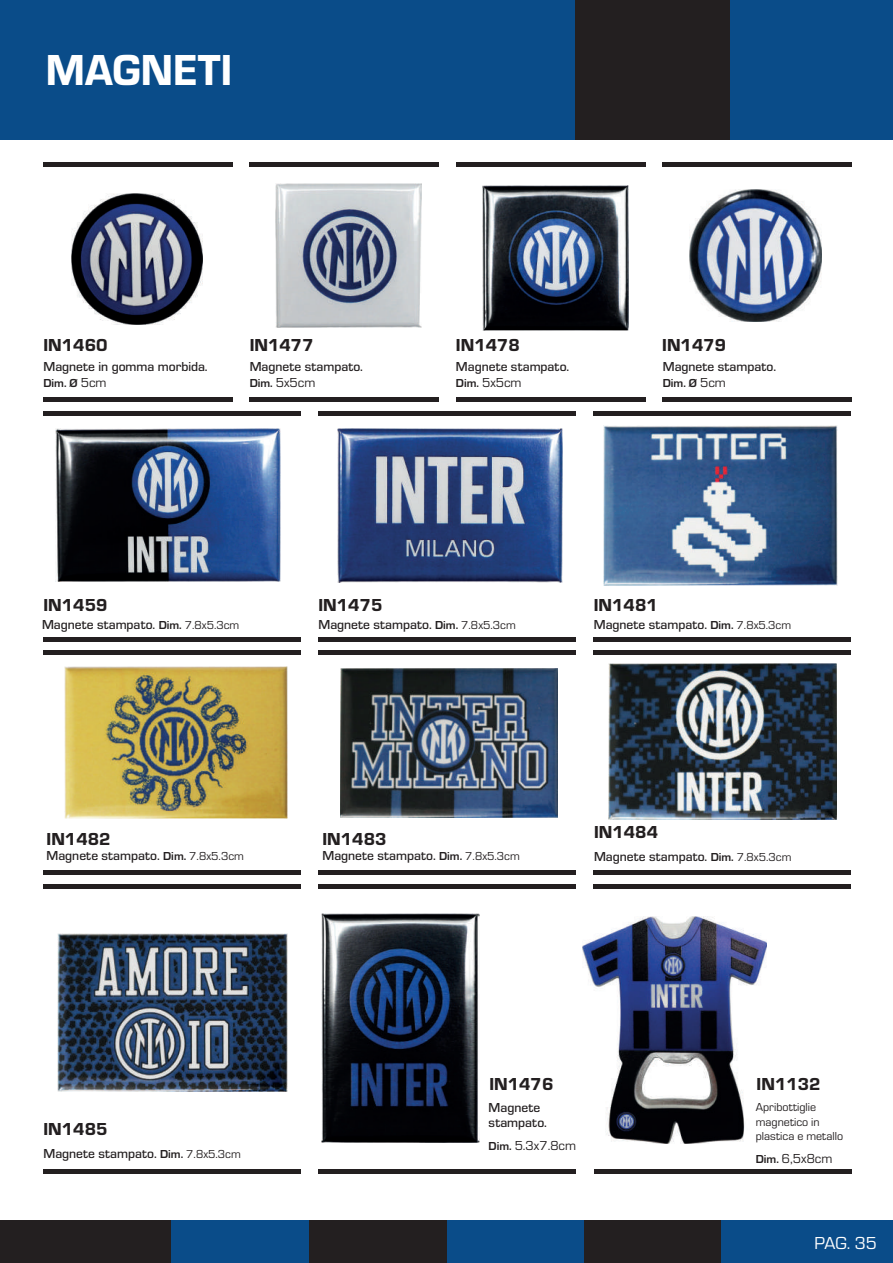
<style>
.page{position:relative;width:893px;height:1263px;background:#fff}
.page>*{position:absolute;margin:0;border:0;box-sizing:border-box;transform-origin:0 0}
.t1{font:45px "Eurostile Hea";color:#fff;scale:.95 1}
.t2{font:18px "Eurostile Hea";color:#231f20}
.t3{font:18px "Eurostile";color:#fff}
.t4{font:500 13.5px/16.2px "Eurostile";color:#231f20}
.t5{font:13.5px "Eurostile";color:#231f20}
.t6{font:12px/14.4px "Eurostile";color:#231f20}
.t7{font:700 12px "Eurostile";color:#231f20}
.s1{font-weight:400;font-size:13.5px}
.s2{font-weight:700;font-size:12px}
.s3{font-weight:400}
.s4{font-weight:400;font-size:12px}
</style>
<div class="page">
<div style="left:730px;top:0;width:163px;height:139px;background:#0a4c89"></div>
<div style="left:0;top:0;width:575px;height:139px;background:#0a4c89"></div>
<div style="left:575px;top:0;width:155px;height:139px;background:#231f20"></div>
<div style="left:446px;top:1220px;width:138px;height:43px;background:#0a4c89"></div>
<div style="left:309px;top:1220px;width:137px;height:43px;background:#231f20"></div>
<div style="left:0;top:1220px;width:171px;height:43px;background:#231f20"></div>
<div style="left:584px;top:1220px;width:137px;height:43px;background:#231f20"></div>
<div style="left:171px;top:1220px;width:138px;height:43px;background:#0a4c89"></div>
<div style="left:721px;top:1220px;width:172px;height:43px;background:#0a4c89"></div>
<img style="left:582px;top:916px;width:185px;height:227px">
<img style="left:56px;top:429px;width:224px;height:153px">
<img style="left:276px;top:183px;width:146px;height:144px">
<img style="left:483px;top:186px;width:146px;height:145px">
<hr style="left:43px;top:412px;width:258px;height:4px;background:#231f20">
<img style="left:690px;top:189px;width:132px;height:132px">
<hr style="left:318px;top:638px;width:258px;height:4px;background:#231f20">
<hr style="left:318px;top:412px;width:258px;height:4px;background:#231f20">
<hr style="left:593px;top:638px;width:258px;height:4px;background:#231f20">
<hr style="left:593px;top:412px;width:258px;height:4px;background:#231f20">
<hr style="left:43px;top:397px;width:190px;height:4px;background:#231f20">
<hr style="left:43px;top:162px;width:190px;height:4px;background:#231f20">
<hr style="left:250px;top:397px;width:189px;height:4px;background:#231f20">
<hr style="left:250px;top:162px;width:189px;height:4px;background:#231f20">
<hr style="left:456px;top:397px;width:189px;height:4px;background:#231f20">
<hr style="left:456px;top:162px;width:189px;height:4px;background:#231f20">
<img style="left:337px;top:429px;width:225px;height:153px">
<img style="left:71px;top:193px;width:132px;height:131px">
<img style="left:322px;top:913px;width:158px;height:229px">
<hr style="left:662px;top:397px;width:189px;height:4px;background:#231f20">
<hr style="left:662px;top:162px;width:189px;height:4px;background:#231f20">
<img style="left:604px;top:426px;width:234px;height:160px">
<hr style="left:43px;top:870px;width:258px;height:4px;background:#231f20">
<hr style="left:43px;top:651px;width:258px;height:4px;background:#231f20">
<hr style="left:318px;top:870px;width:258px;height:4px;background:#231f20">
<hr style="left:318px;top:651px;width:258px;height:4px;background:#231f20">
<hr style="left:593px;top:870px;width:258px;height:4px;background:#231f20">
<hr style="left:593px;top:651px;width:258px;height:4px;background:#231f20">
<img style="left:65px;top:666px;width:222px;height:152px">
<img style="left:340px;top:669px;width:218px;height:148px">
<img style="left:609px;top:663px;width:228px;height:156px">
<hr style="left:43px;top:1169px;width:258px;height:4px;background:#231f20">
<hr style="left:318px;top:1169px;width:258px;height:4px;background:#231f20">
<img style="left:58px;top:934px;width:230px;height:157px">
<hr style="left:43px;top:638px;width:258px;height:4px;background:#231f20">
<hr style="left:43px;top:884px;width:258px;height:4px;background:#231f20">
<hr style="left:318px;top:884px;width:258px;height:4px;background:#231f20">
<hr style="left:593px;top:884px;width:258px;height:4px;background:#231f20">
<hr style="left:594px;top:1169px;width:258px;height:4px;background:#231f20">
<h1 class="t1" style="left:46px;top:38px;width:198px">MAGNETI</h1>
<h2 class="t2" style="left:43px;top:332px;width:66px">IN1460</h2>
<p class="t4" style="left:43px;top:357px;width:166px">Magnete in gomma morbida.</p>
<p class="t7" style="left:43px;top:374px;width:65px">Dim. Ø <span class="s1">5cm</span></p>
<h2 class="t2" style="left:250px;top:332px;width:66px">IN1477</h2>
<p class="t4" style="left:250px;top:357px;width:115px">Magnete stampato.<br><span class="s2">Dim.</span> <span class="s3">5x5cm</span></p>
<h2 class="t2" style="left:456px;top:332px;width:66px">IN1478</h2>
<p class="t4" style="left:456px;top:357px;width:115px">Magnete stampato.<br><span class="s2">Dim.</span> <span class="s3">5x5cm</span></p>
<h2 class="t2" style="left:662px;top:332px;width:66px">IN1479</h2>
<p class="t4" style="left:663px;top:357px;width:115px">Magnete stampato.</p>
<p class="t7" style="left:663px;top:374px;width:65px">Dim. Ø <span class="s1">5cm</span></p>
<h2 class="t2" style="left:43px;top:593px;width:66px">IN1459</h2>
<p class="t4" style="left:42px;top:616px;width:199px">Magnete stampato. <span class="s2">Dim.</span> <span class="s4">7.8x5.3cm</span></p>
<h2 class="t2" style="left:318px;top:593px;width:66px">IN1475</h2>
<p class="t4" style="left:318px;top:616px;width:199px">Magnete stampato. <span class="s2">Dim.</span> <span class="s4">7.8x5.3cm</span></p>
<h2 class="t2" style="left:594px;top:593px;width:66px">IN1481</h2>
<p class="t4" style="left:594px;top:616px;width:199px">Magnete stampato. <span class="s2">Dim.</span> <span class="s4">7.8x5.3cm</span></p>
<h2 class="t2" style="left:47px;top:826px;width:66px">IN1482</h2>
<p class="t4" style="left:47px;top:847px;width:199px">Magnete stampato. <span class="s2">Dim.</span> <span class="s4">7.8x5.3cm</span></p>
<h2 class="t2" style="left:322px;top:826px;width:66px">IN1483</h2>
<p class="t4" style="left:322px;top:847px;width:199px">Magnete stampato. <span class="s2">Dim.</span> <span class="s4">7.8x5.3cm</span></p>
<h2 class="t2" style="left:594px;top:819px;width:66px">IN1484</h2>
<p class="t4" style="left:594px;top:848px;width:199px">Magnete stampato. <span class="s2">Dim.</span> <span class="s4">7.8x5.3cm</span></p>
<h2 class="t2" style="left:43px;top:1116px;width:66px">IN1485</h2>
<p class="t4" style="left:43px;top:1145px;width:199px">Magnete stampato. <span class="s2">Dim.</span> <span class="s4">7.8x5.3cm</span></p>
<h2 class="t2" style="left:489px;top:1071px;width:66px">IN1476</h2>
<p class="t4" style="left:489px;top:1100px;width:60px;line-height:15px">Magnete stampato.</p>
<p class="t5" style="left:489px;top:1136px;width:89px"><span class="s2">Dim.</span> 5.3x7.8cm</p>
<h2 class="t2" style="left:757px;top:1071px;width:66px">IN1132</h2>
<p class="t6" style="left:756px;top:1100px;width:89px">Apribottiglie magnetico in plastica e metallo</p>
<p class="t5" style="left:756px;top:1149px;width:78px"><span class="s2">Dim.</span> 6,5x8cm</p>
<h2 class="t3" style="left:814px;top:1230px;width:64px">PAG. 35</h2>
</div>
